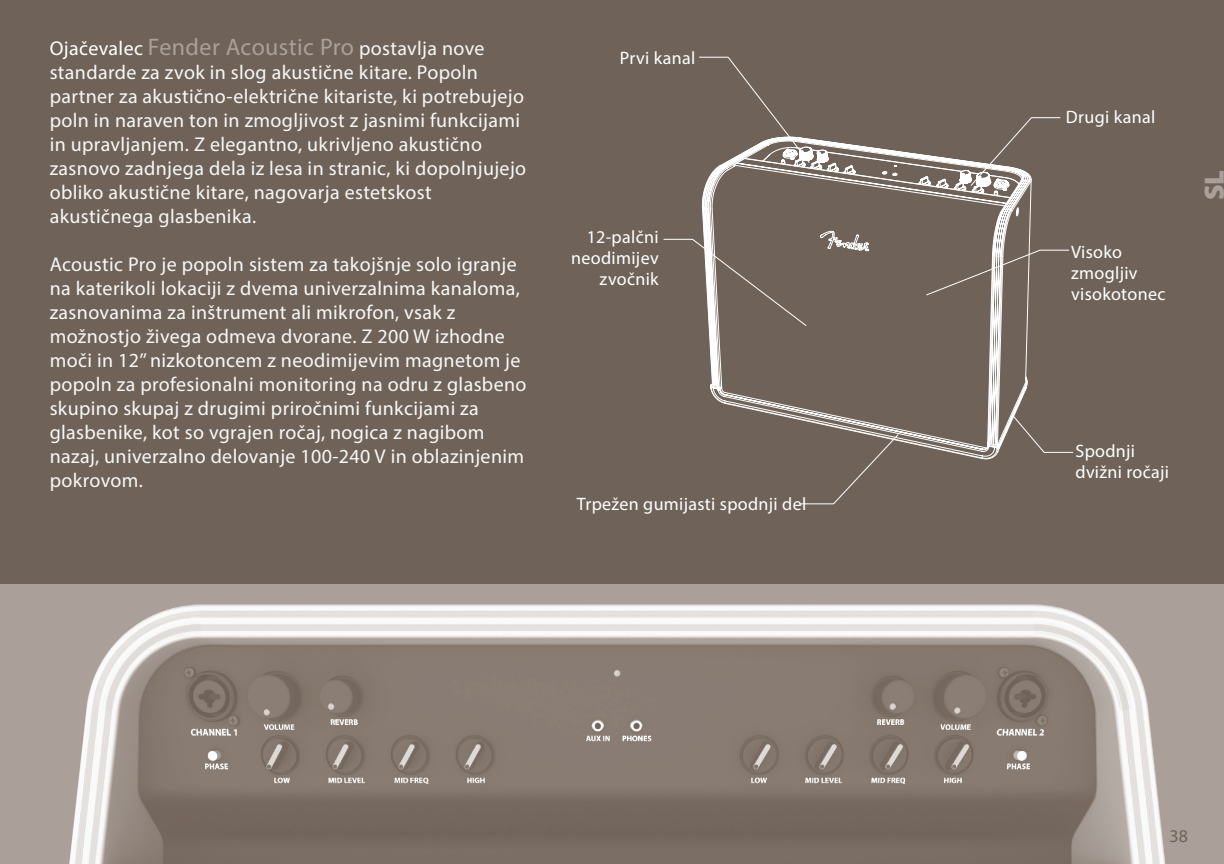
<style>
.page{position:relative;width:1224px;height:864px;background:#6f6359}
.page>*{position:absolute;margin:0;border:0;box-sizing:border-box;transform-origin:0 0}
.t1{font:900 28px "Myriad Pro";color:#aaa099}
.t2{font:24px "Myriad Pro";letter-spacing:.02em;color:#aaa099}
.t3{font:20px/24px "Myriad Pro";letter-spacing:.02em;color:#f8f7f6}
.t4{font:18px/21px "Myriad Pro";letter-spacing:.02em;color:#fff}
.t5{font:18px "Myriad Pro";color:#6f6359}
.s1{font-size:20px;color:#fff}
.s2{font-size:20px;color:#f8f7f6}
</style>
<div class="page">
<div style="left:0;top:584px;width:1224px;height:280px;background:#aaa099"></div>
<img style="left:69px;top:604px;width:1097px;height:260px">
<svg style="left:930px;top:195px;width:100px;height:264px"></svg>
<svg style="left:712px;top:208px;width:275px;height:240px"></svg>
<svg style="left:663px;top:239px;width:144px;height:87px"></svg>
<svg style="left:699px;top:57px;width:362px;height:138px"></svg>
<svg style="left:1013px;top:416px;width:61px;height:37px"></svg>
<svg style="left:926px;top:250px;width:143px;height:46px"></svg>
<svg style="left:800px;top:434px;width:99px;height:71px"></svg>
<p class="t2" style="left:50px;top:33px;width:436px"><span class="s1">Ojačevalec</span> Fender Acoustic Pro <span class="s2">postavlja nove</span></p>
<p class="t3" style="left:50px;top:60px;width:478px">standarde za zvok in slog akustične kitare. Popoln partner za akustično-električne kitariste, ki potrebujejo poln in naraven ton in zmogljivost z jasnimi funkcijami in upravljanjem. Z elegantno, ukrivljeno akustično zasnovo zadnjega dela iz lesa in stranic, ki dopolnjujejo obliko akustične kitare, nagovarja estetskost akustičnega glasbenika.</p>
<p class="t3" style="left:50px;top:252px;width:478px">Acoustic Pro je popoln sistem za takojšnje solo igranje na katerikoli lokaciji z dvema univerzalnima kanaloma, zasnovanima za inštrument ali mikrofon, vsak z možnostjo živega odmeva dvorane. Z 200 W izhodne moči in 12’’ nizkotoncem z neodimijevim magnetom je popoln za profesionalni monitoring na odru z glasbeno skupino skupaj z drugimi priročnimi funkcijami za glasbenike, kot so vgrajen ročaj, nogica z nagibom nazaj, univerzalno delovanje 100-240 V in oblazinjenim pokrovom.</p>
<p class="t4" style="left:620px;top:47px;width:77px">Prvi kanal</p>
<p class="t4" style="left:571px;top:227px;width:89px;text-align:right">12-palčni neodimijev zvočnik</p>
<p class="t4" style="left:577px;top:493px;width:231px">Trpežen gumijasti spodnji del</p>
<p class="t4" style="left:1066px;top:107px;width:91px">Drugi kanal</p>
<p class="t4" style="left:1071px;top:241px;width:96px">Visoko zmogljiv visokotonec</p>
<h1 class="t1" style="left:1196px;top:200px;width:31px;rotate:-90deg">SL</h1>
<p class="t4" style="left:1076px;top:440px;width:95px">Spodnji dvižni ročaji</p>
<p class="t5" style="left:1170px;top:824px;width:20px">38</p>
</div>
